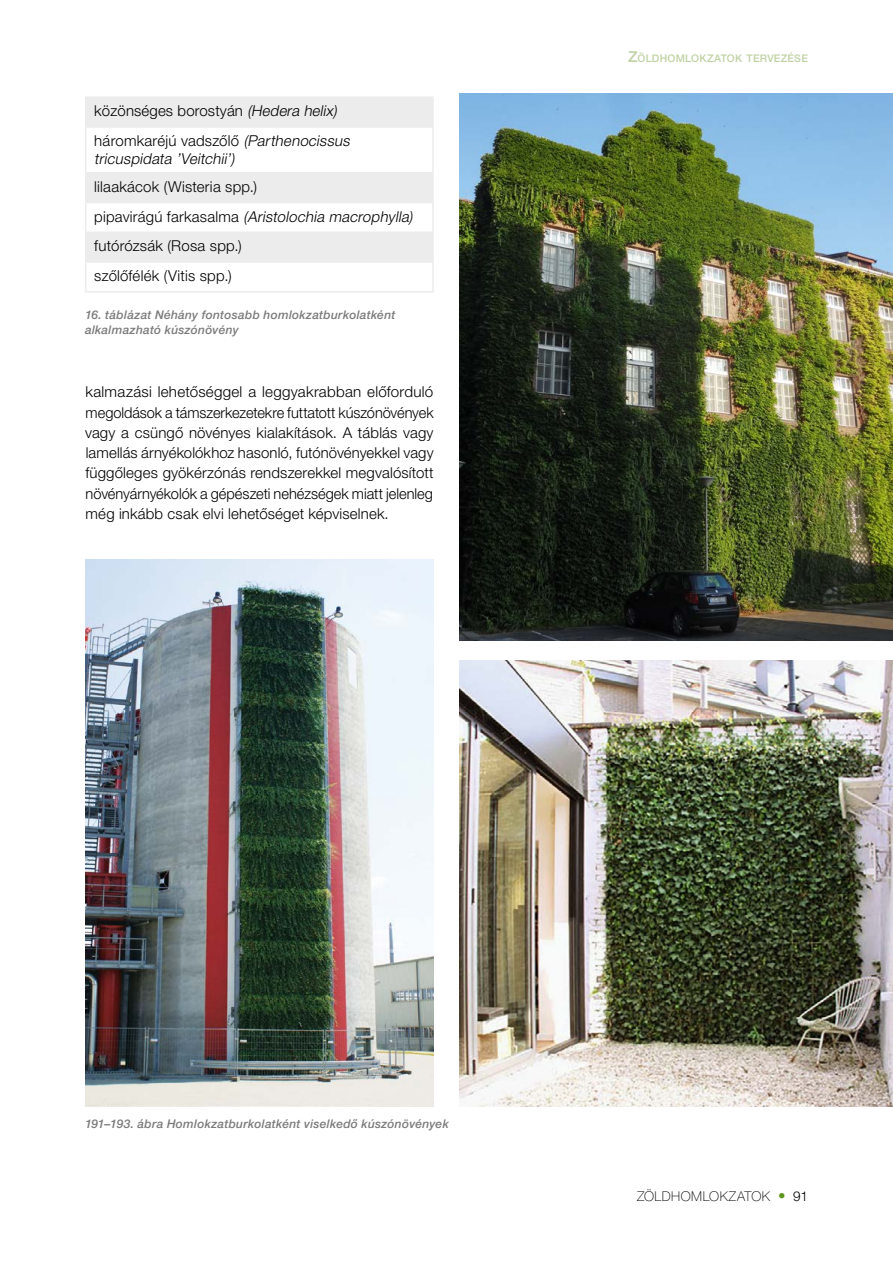
<style>
.page{position:relative;width:893px;height:1263px;background:#fff}
.page>*{position:absolute;margin:0;border:0;box-sizing:border-box;transform-origin:0 0}
.t1{font:300 15px/20.2px "Helvetica Neue LT Pro";letter-spacing:.015em;color:#000}
.t2{font:italic 300 15px "Helvetica Neue LT Pro";color:#000}
.t3{font:100 13.5px "Helvetica Neue LT Pro";letter-spacing:.035em;color:#000}
.t4{font:italic 500 12px/15px "Helvetica Neue LT Pro";letter-spacing:.02em;color:#7a7b7a}
.t5{font:500 10.5px "Helvetica Neue LT Pro";letter-spacing:.02em;color:#c0d2a4}
.s1{font-style:italic}
.s2{font-size:15px}
.s3{font-weight:300;font-size:15px;color:#5e961f}
.s4{font-weight:300}
</style>
<div class="page">
<img style="left:459px;top:661px;width:434px;height:445px">
<img style="left:460px;top:94px;width:433px;height:546px">
<img style="left:85px;top:559px;width:349px;height:547px">
<svg style="left:87px;top:98px;width:345px;height:163px;fill:#ececec"></svg>
<hr style="left:85px;top:96px;width:349px;height:2px;background:#ececec">
<hr style="left:85px;top:98px;width:2px;height:28px;background:#ececec">
<hr style="left:432px;top:98px;width:2px;height:28px;background:#ececec">
<hr style="left:85px;top:126px;width:349px;height:2px;background:#ececec">
<hr style="left:85px;top:128px;width:2px;height:44px;background:#ececec">
<hr style="left:432px;top:128px;width:2px;height:44px;background:#ececec">
<hr style="left:85px;top:172px;width:349px;height:1px;background:#ececec">
<hr style="left:85px;top:173px;width:2px;height:29px;background:#ececec">
<hr style="left:432px;top:173px;width:2px;height:29px;background:#ececec">
<hr style="left:85px;top:202px;width:349px;height:1px;background:#ececec">
<hr style="left:85px;top:203px;width:2px;height:28px;background:#ececec">
<hr style="left:432px;top:203px;width:2px;height:28px;background:#ececec">
<hr style="left:85px;top:231px;width:349px;height:2px;background:#ececec">
<hr style="left:85px;top:233px;width:2px;height:28px;background:#ececec">
<hr style="left:432px;top:233px;width:2px;height:28px;background:#ececec">
<hr style="left:85px;top:261px;width:349px;height:2px;background:#ececec">
<hr style="left:85px;top:263px;width:2px;height:28px;background:#ececec">
<hr style="left:432px;top:263px;width:2px;height:28px;background:#ececec">
<hr style="left:85px;top:291px;width:349px;height:1px;background:#ececec">
<p class="t1" style="left:94px;top:96px;width:260px;line-height:29.7px">közönséges borostyán <span class="s1">(Hedera helix) </span>háromkaréjú vadszőlő <span class="s1">(Parthenocissus</span></p>
<p class="t2" style="left:94px;top:150px;width:142px">tricuspidata ’Veitchii’)</p>
<p class="t1" style="left:94px;top:171px;width:320px;line-height:29.7px">lilaakácok (Wisteria spp.)<br>p i p av i r á g ú fa r ka s a l m a <span class="s1">(Aristolochia macrophylla) </span>futórózsák (Rosa spp.)<br>szőlőfélék (Vitis spp.)</p>
<p class="t4" style="left:85px;top:307px;width:312px">16. táblázat Néhány fontosabb homlokzatburkolatként alkalmazható kúszónövény</p>
<p class="t1" style="left:85px;top:382px;width:350px;text-align:justify">kalmazási lehetőséggel a leggyakrabban előforduló megoldások a támszerkezetekre futtatott kúszónövények vagy a csüngő növényes kialakítások. A táblás vagy lamellás árnyékolókhoz hasonló, futónövényekkel vagy függőleges gyökérzónás rendszerekkel megvalósított növényárnyékolók a gépészeti nehézségek miatt jelenleg még inkább csak elvi lehetőséget képviselnek.</p>
<p class="t5" style="left:628px;top:52px;width:181px"><span class="s2">Z</span>ÖLDHOMLOKZATOK TERVEZÉSE</p>
<p class="t4" style="left:85px;top:1115px;width:365px">191–193. ábra Homlokzatburkolatként viselkedő kúszónövények</p>
<p class="t3" style="left:637px;top:1189px;width:172px">ZÖLDHOMLOKZATOK <span class="s3">•</span> <span class="s4">91</span></p>
</div>
